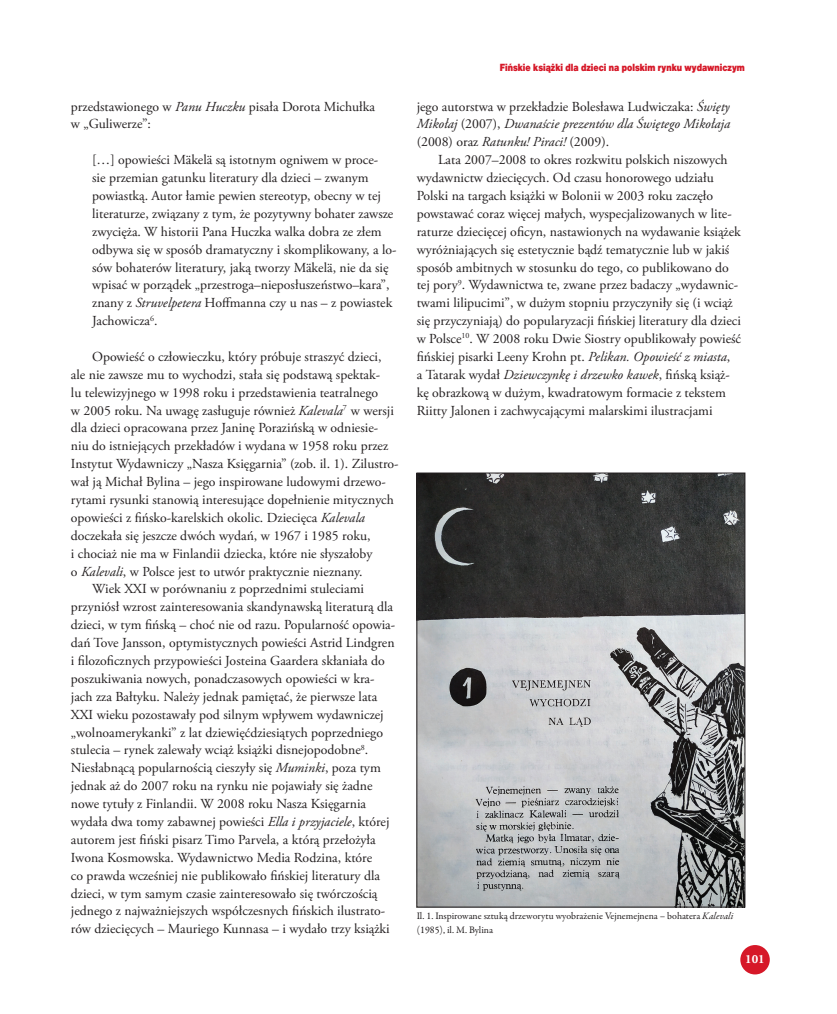
<style>
.page{position:relative;width:837px;height:1014px;background:#fff}
.page>*{position:absolute;margin:0;border:0;box-sizing:border-box;transform-origin:0 0}
.t1{font:13.75px/17.9px "Adobe Garamond Pro";color:#231f20}
.t2{font:700 12.5px "Adobe Garamond Pro";color:#fff}
.t3{font:10px/13.8px "Garamond Premr Pro";color:#231f20}
.t4{font:10px "Switzer C Cnd EFN Black";color:#d61828}
.s1{font-style:italic}
</style>
<div class="page">
<div style="left:740px;top:944px;width:29px;height:30px;background:#d61828;border-radius:50%"></div>
<img style="left:418px;top:475px;width:324px;height:430px">
<div style="left:416px;top:473px;width:328px;height:434px;border:1px solid #231f20"></div>
<p class="t1" style="left:71px;top:98px;width:305px">przedstawionego w <span class="s1">Panu Huczku</span> pisała Dorota Michułka w „Guliwerze”:</p>
<p class="t1" style="left:92px;top:151px;width:306px">[…] opowieści Mäkelä są istotnym ogniwem w proce-<br>sie przemian gatunku literatury dla dzieci – zwanym powiastką. Autor łamie pewien stereotyp, obecny w tej literaturze, związany z tym, że pozytywny bohater zawsze zwycięża. W historii Pana Huczka walka dobra ze złem odbywa się w sposób dramatyczny i skomplikowany, a lo&shy;sów bohaterów literatury, jaką tworzy Mäkelä, nie da się wpisać w porządek „przestroga–nieposłuszeństwo–kara”, znany z <span class="s1">Struvelpetera</span> Hoffmanna czy u nas – z powiastek Jachowicza<sup>6</sup>.</p>
<p class="t1" style="left:92px;top:348px;width:291px">Opowieść o człowieczku, który próbuje straszyć dzieci,</p>
<p class="t1" style="left:71px;top:366px;width:311px">ale nie zawsze mu to wychodzi, stała się podstawą spektak-</p>
<p class="t1" style="left:71px;top:384px;width:308px">lu telewizyjnego w 1998 roku i przedstawienia teatralnego</p>
<p class="t1" style="left:71px;top:402px;width:324px">w 2005 roku. Na uwagę zasługuje również <span class="s1">Kalevala</span><sup>7</sup> w wersji</p>
<p class="t1" style="left:71px;top:419px;width:309px">dla dzieci opracowana przez Janinę Porazińską w odniesie-</p>
<p class="t1" style="left:71px;top:437px;width:318px">niu do istniejących przekładów i wydana w 1958 roku przez</p>
<p class="t1" style="left:71px;top:455px;width:329px">Instytut Wydawniczy „Nasza Księgarnia” (zob. il. 1). Zilustro-</p>
<p class="t1" style="left:71px;top:473px;width:316px">wał ją Michał Bylina – jego inspirowane ludowymi drzewo-</p>
<p class="t1" style="left:71px;top:491px;width:324px">rytami rysunki stanowią interesujące dopełnienie mitycznych</p>
<p class="t1" style="left:71px;top:509px;width:295px">opowieści z fińsko-karelskich okolic. Dziecięca <span class="s1">Kalevala</span></p>
<p class="t1" style="left:71px;top:527px;width:301px">doczekała się jeszcze dwóch wydań, w 1967 i 1985 roku,</p>
<p class="t1" style="left:71px;top:545px;width:303px">i chociaż nie ma w Finlandii dziecka, które nie słyszałoby</p>
<p class="t1" style="left:71px;top:562px;width:293px">o <span class="s1">Kalevali</span>, w Polsce jest to utwór praktycznie nieznany.</p>
<p class="t1" style="left:92px;top:580px;width:273px">Wiek XXI w porównaniu z poprzednimi stuleciami</p>
<p class="t1" style="left:71px;top:598px;width:323px">przyniósł wzrost zainteresowania skandynawską literaturą dla</p>
<p class="t1" style="left:71px;top:616px;width:326px">dzieci, w tym fińską – choć nie od razu. Popularność opowia-</p>
<p class="t1" style="left:71px;top:634px;width:325px">dań Tove Jansson, optymistycznych powieści Astrid Lindgren</p>
<p class="t1" style="left:71px;top:652px;width:315px">i filozoficznych przypowieści Josteina Gaardera skłaniała do</p>
<p class="t1" style="left:71px;top:670px;width:305px">poszukiwania nowych, ponadczasowych opowieści w kra-</p>
<p class="t1" style="left:71px;top:688px;width:308px">jach zza Bałtyku. Należy jednak pamiętać, że pierwsze lata</p>
<p class="t1" style="left:71px;top:705px;width:314px">XXI wieku pozostawały pod silnym wpływem wydawniczej</p>
<p class="t1" style="left:71px;top:723px;width:313px">„wolnoamerykanki” z lat dziewięćdziesiątych poprzedniego</p>
<p class="t1" style="left:71px;top:741px;width:299px">stulecia – rynek zalewały wciąż książki disnejopodobne<sup>8</sup>.</p>
<p class="t1" style="left:71px;top:759px;width:311px">Niesłabnącą popularnością cieszyły się <span class="s1">Muminki</span>, poza tym</p>
<p class="t1" style="left:71px;top:777px;width:303px">jednak aż do 2007 roku na rynku nie pojawiały się żadne</p>
<p class="t1" style="left:71px;top:795px;width:297px">nowe tytuły z Finlandii. W 2008 roku Nasza Księgarnia</p>
<p class="t1" style="left:71px;top:813px;width:320px">wydała dwa tomy zabawnej powieści <span class="s1">Ella i przyjaciele</span>, której</p>
<p class="t1" style="left:71px;top:831px;width:306px">autorem jest fiński pisarz Timo Parvela, a którą przełożyła</p>
<p class="t1" style="left:71px;top:848px;width:302px">Iwona Kosmowska. Wydawnictwo Media Rodzina, które</p>
<p class="t1" style="left:71px;top:866px;width:310px">co prawda wcześniej nie publikowało fińskiej literatury dla</p>
<p class="t1" style="left:71px;top:884px;width:308px">dzieci, w tym samym czasie zainteresowało się twórczością</p>
<p class="t1" style="left:71px;top:902px;width:316px">jednego z najważniejszych współczesnych fińskich ilustrato-</p>
<p class="t1" style="left:71px;top:920px;width:320px">rów dziecięcych – Mauriego Kunnasa – i wydało trzy książki</p>
<p class="t4" style="left:499px;top:61px;width:246px">Fińskie książki dla dzieci na polskim rynku wydawniczym</p>
<p class="t1" style="left:416px;top:98px;width:315px;text-align:justify">jego autorstwa w przekładzie Bolesława Ludwiczaka: <span class="s1">Święty Mikołaj</span> (2007), <span class="s1">Dwanaście prezentów dla Świętego Mikołaja </span>(2008) oraz <span class="s1">Ratunku! Piraci!</span> (2009).</p>
<p class="t1" style="left:416px;top:151px;width:326px;text-indent:21px">Lata 2007–2008 to okres rozkwitu polskich niszowych wydawnictw dziecięcych. Od czasu honorowego udziału Polski na targach książki w Bolonii w 2003 roku zaczęło powstawać coraz więcej małych, wyspecjalizowanych w lite&shy;raturze dziecięcej oficyn, nastawionych na wydawanie książek wyróżniających się estetycznie bądź tematycznie lub w jakiś sposób ambitnych w stosunku do tego, co publikowano do tej pory<sup>9</sup>. Wydawnictwa te, zwane przez badaczy „wydawnic&shy;twami lilipucimi”, w dużym stopniu przyczyniły się (i wciąż się przyczyniają) do popularyzacji fińskiej literatury dla dzieci w Polsce<sup>10</sup>. W 2008 roku Dwie Siostry opublikowały powieść fińskiej pisarki Leeny Krohn pt. <span class="s1">Pelikan. Opowieść z miasta</span>,<br>a Tatarak wydał <span class="s1">Dziewczynkę i drzewko kawek</span>, fińską książ&shy;kę obrazkową w dużym, kwadratowym formacie z tekstem Riitty Jalonen i zachwycającymi malarskimi ilustracjami</p>
<p class="t3" style="left:416px;top:909px;width:318px">Il. 1. Inspirowane sztuką drzeworytu wyobrażenie Vejnemejnena – bohatera <span class="s1">Kalevali </span>(1985), il. M. Bylina</p>
<p class="t2" style="left:745px;top:951px;width:21px">101</p>
</div>
